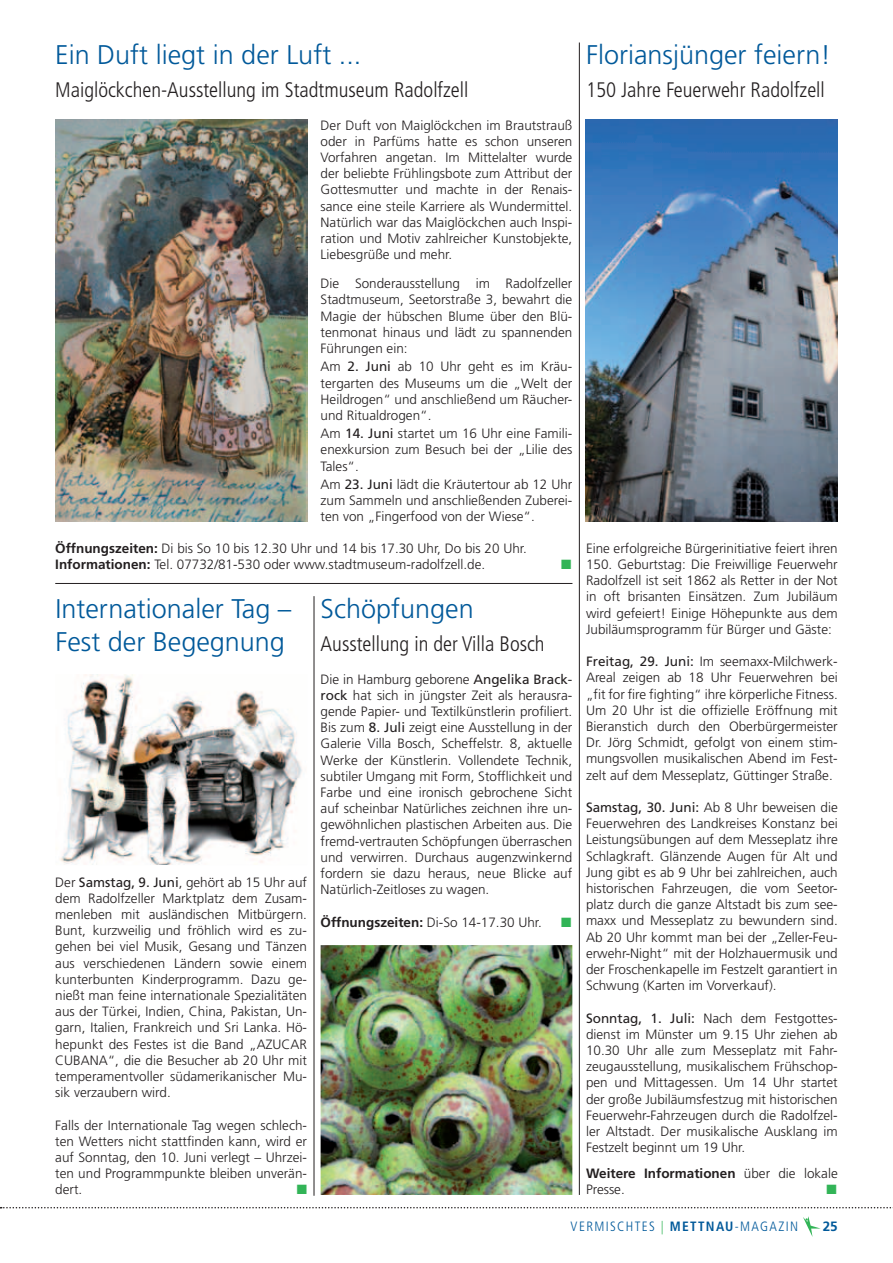
<style>
.page{position:relative;width:893px;height:1263px;background:#fff}
.page>*{position:absolute;margin:0;border:0;box-sizing:border-box;transform-origin:0 0}
.t1{font:300 27px/33px "Frutiger";color:#00599a}
.t2{font:300 condensed 21px "Frutiger";color:#231f20}
.t3{font:300 13.5px/16.2px "Frutiger";color:#231f20;text-align:justify}
.t4{font:700 13.5px/16.2px "Frutiger";color:#231f20}
.t5{font:300 condensed 13.5px "Frutiger";letter-spacing:.1em;color:#00599a}
.t6{font:13.5px "Zapf Dingbats ITC";color:#32b457}
.t7{font:700 13.5px "Frutiger";color:#00599a}
.s1{font-weight:400}
.s2{font-weight:700}
.s3{font-weight:300}
.s4{color:#32b457}
</style>
<div class="page">
<img style="left:60px;top:674px;width:242px;height:191px">
<svg style="left:803px;top:1216px;width:18px;height:21px"></svg>
<svg style="left:0;top:1207px;width:893px;height:1px"></svg>
<img style="left:586px;top:119px;width:252px;height:403px">
<hr style="left:579px;top:43px;width:1px;height:1152px;background:#231f20">
<img style="left:55px;top:119px;width:252px;height:403px">
<hr style="left:55px;top:583px;width:517px;height:1px;background:#231f20">
<img style="left:321px;top:945px;width:251px;height:250px">
<hr style="left:314px;top:596px;width:1px;height:600px;background:#231f20">
<h1 class="t1" style="left:55px;top:38px;width:308px">Ein Duft liegt in der Luft ...</h1>
<h2 class="t2" style="left:55px;top:78px;width:415px">Maiglöckchen-Ausstellung im Stadtmuseum Radolfzell</h2>
<p class="t3" style="left:321px;top:117px;width:253px">Der Duft von Maiglöckchen im Brautstrauß oder in Parfüms hatte es schon unseren Vorfahren angetan. Im Mittelalter wurde der beliebte Frühlingsbote zum Attribut der Gottesmutter und machte in der Renais&shy;sance eine steile Karriere als Wundermittel.<br>Natürlich war das Maiglöckchen auch Inspi&shy;ration und Motiv zahlreicher Kunstobjekte, Liebesgrüße und mehr.</p>
<p class="t3" style="left:321px;top:275px;width:253px">Die Sonderausstellung im Radolfzeller Stadtmuseum, Seetorstraße 3, bewahrt die Magie der hübschen Blume über den Blü&shy;tenmonat hinaus und lädt zu spannenden Führungen ein:</p>
<p class="t3" style="left:321px;top:359px;width:253px">Am <span class="s1">2. Juni</span> ab 10 Uhr geht es im Kräu&shy;tergarten des Museums um die „Welt der Heildrogen“ und anschließend um Räucher&shy;und Ritualdrogen“.</p>
<p class="t3" style="left:321px;top:425px;width:253px">Am <span class="s1">14. Juni</span> startet um 16 Uhr eine Famili&shy;enexkursion zum Besuch bei der „Lilie des Tales“.</p>
<p class="t3" style="left:321px;top:476px;width:253px">Am <span class="s1">23. Juni</span> lädt die Kräutertour ab 12 U hr zum Sammeln und anschließenden Zuberei&shy;ten von „Fingerfood von der Wiese“.</p>
<p class="t3" style="left:55px;top:540px;width:473px"><span class="s2">Öffnungszeiten:</span> Di bis So 10 bis 12.30 U hr und 14 bis 17.30 U hr, Do bis 20 U hr.<br><span class="s2">Informationen:</span> Tel. 07732/81-530 oder www.stadtmuseum-radolfzell.de.</p>
<h1 class="t1" style="left:55px;top:592px;width:238px">Internationaler Tag –<br>Fest der Begegnung</h1>
<h1 class="t1" style="left:321px;top:592px;width:155px">Schöpfungen</h1>
<h2 class="t2" style="left:321px;top:631px;width:226px">Ausstellung in der Villa Bosch</h2>
<p class="t6" style="left:561px;top:558px;width:12px">■</p>
<p class="t3" style="left:55px;top:874px;width:253px">Der <span class="s1">Samstag, 9. Juni</span>, gehört ab 15 U hr auf dem Radolfzeller Marktplatz dem Zusam&shy;menleben mit ausländischen Mitbürgern.<br>Bunt, kurzweilig und fröhlich wird es zu&shy;gehen bei viel Musik, Gesang und Tänzen aus verschiedenen Ländern sowie einem kunterbunten Kinderprogramm. Dazu ge&shy;nießt man feine internationale Spezialitäten aus der Türkei, Indien, China, Pakistan, U n&shy;garn, Italien, Frankreich und Sri Lanka. Hö&shy;hepunkt des Festes ist die Band „AZUCAR CU BANA“, die die Besucher ab 20 U hr mit temperamentvoller südamerikanischer Mu&shy;sik verzaubern wird.</p>
<p class="t3" style="left:55px;top:1117px;width:253px">Falls der Internationale Tag wegen schlech&shy;ten Wetters nicht stattfinden kann, wird er auf Sonntag, den 10. Juni verlegt – U hrzei&shy;ten und Programmpunkte bleiben unverän&shy;dert.</p>
<p class="t6" style="left:297px;top:1183px;width:12px">■</p>
<p class="t3" style="left:321px;top:671px;width:253px">Die in Hamburg geborene <span class="s1">Angelika Brack&shy;rock</span> hat sich in jüngster Zeit als herausra&shy;gende Papier- und Textilkünstlerin profiliert.<br>Bis zum <span class="s1">8. Juli</span> zeigt eine Ausstellung in der Galerie Villa Bosch, Scheffelstr. 8, aktuelle Werke der Künstlerin. Vollendete Technik, subtiler U mgang mit Form, Stofflichkeit und Farbe und eine ironisch gebrochene Sicht auf scheinbar Natürliches zeichnen ihre un&shy;gewöhnlichen plastischen Arbeiten aus. Die fremd-vertrauten Schöpfungen überraschen und verwirren. Durchaus augenzwinkernd fordern sie dazu heraus, neue Blicke auf Natürlich-Zeitloses zu wagen.</p>
<p class="t3" style="left:321px;top:914px;width:223px"><span class="s2">Öffnungszeiten:</span> Di-So 14-17.30 U hr.</p>
<p class="t6" style="left:561px;top:915px;width:12px">■</p>
<h1 class="t1" style="left:586px;top:38px;width:246px">Floriansjünger feiern!</h1>
<h2 class="t2" style="left:586px;top:78px;width:240px">150 Jahre Feuerwehr Radolfzell</h2>
<p class="t3" style="left:586px;top:540px;width:253px">Eine erfolgreiche Bürgerinitiative feiert ihren 150. Geburtstag: Die Freiwillige Feuerwehr Radolfzell ist seit 1862 als Retter in der Not in oft brisanten Einsätzen. Zum Jubiläum wird gefeiert! Einige Höhepunkte aus dem Jubiläumsprogramm für Bürger und Gäste:</p>
<p class="t3" style="left:586px;top:653px;width:253px"><span class="s1">Freitag, 29. Juni:</span> Im seemaxx-Milchwerk-Areal zeigen ab 18 U hr Feuerwehren bei „fit for fire fighting“ ihre körperliche Fitness.<br>U m 20 U hr ist die offizielle Eröffnung mit Bieranstich durch den Oberbürgermeister Dr. Jörg Schmidt, gefolgt von einem stim&shy;mungsvollen musikalischen Abend im Fest&shy;zelt auf dem Messeplatz, Güttinger Straße.</p>
<p class="t3" style="left:586px;top:799px;width:253px"><span class="s1">Samstag, 30. Juni:</span> Ab 8 U hr beweisen die Feuerwehren des Landkreises Konstanz bei Leistungsübungen auf dem Messeplatz ihre Schlagkraft. Glänzende Augen für Alt und Jung gibt es ab 9 U hr bei zahlreichen, auch historischen Fahrzeugen, die vom Seetor&shy;platz durch die ganze Altstadt bis zum see&shy;maxx und Messeplatz zu bewundern sind.<br>Ab 20 U hr kommt man bei der „Zeller-Feu&shy;erwehr-Night“ mit der Holzhauermusik und der Froschenkapelle im Festzelt garantiert in Schwung (Karten im Vorverkauf).</p>
<p class="t3" style="left:586px;top:1010px;width:253px"><span class="s1">Sonntag, 1. Juli:</span> Nach dem Festgottes&shy;dienst im Münster um 9.15 U hr ziehen ab 10.30 U hr alle zum Messeplatz mit Fahr&shy;zeugausstellung, musikalischem Frühschop&shy;pen und Mittagessen. U m 14 U hr startet der große Jubiläumsfestzug mit historischen Feuerwehr-Fahrzeugen durch die Radolfzel&shy;ler Altstadt. Der musikalische Ausklang im Festzelt beginnt um 19 U hr.</p>
<p class="t4" style="left:586px;top:1165px;width:253px">Weitere Informationen <span class="s3">über die lokale<br>Presse.</span></p>
<p class="t6" style="left:827px;top:1183px;width:12px">■</p>
<p class="t5" style="left:571px;top:1219px;width:18px">Verm</p>
<p class="t5" style="left:606px;top:1219px;width:194px">isc htes <span class="s4">|</span> <span class="s2">METTNAU</span>-Magazin</p>
<p class="t7" style="left:823px;top:1218px;width:17px">25</p>
</div>
